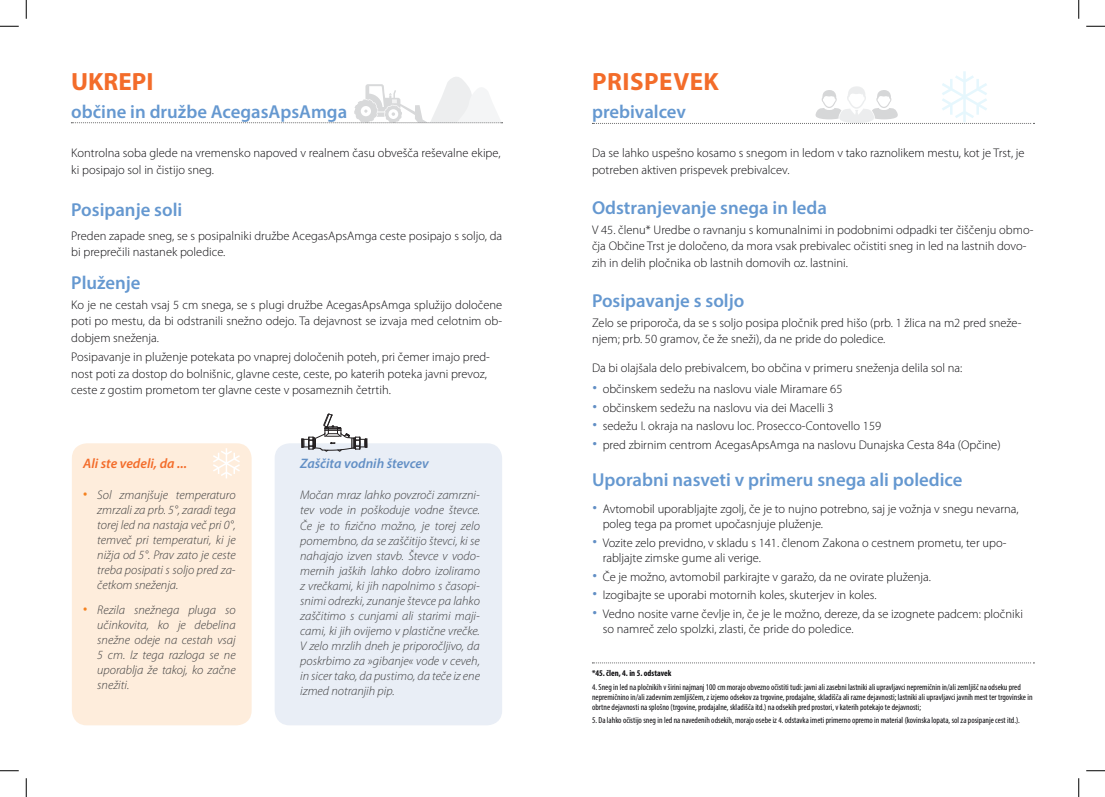
<style>
.page{position:relative;width:1105px;height:797px;background:#fff}
.page>*{position:absolute;margin:0;border:0;box-sizing:border-box;transform-origin:0 0}
.t1{font:700 25px "Myriad Pro";letter-spacing:.02em;color:#f36c2a}
.t2{font:600 18.75px "Myriad Pro";color:#6598d0}
.t3{font:italic 600 13.75px "Myriad Pro";color:#628fc5}
.t4{font:italic 600 13.75px "Myriad Pro";color:#f36c2a}
.t5{font:300 12.5px/16.2px "Myriad Pro";color:#0e0d10}
.t6{font:italic 300 12.5px/15px "Myriad Pro";color:#3e3e3f;text-align:justify}
.t7{font:condensed 8.75px/10px "Myriad Pro";color:#0e0d10}
.t8{font:700 condensed 8.75px "Myriad Pro";color:#0e0d10}
.s1{font-family:"Bradley Hand ITCTT";font-weight:700;font-style:normal;font-size:15px;color:#f58220}
.s2{font-family:"Helvetica Neue";font-weight:700;font-size:15px;color:#628fc5}
</style>
<div class="page">
<svg style="left:592px;top:662px;width:442px;height:1px"></svg>
<div style="left:72px;top:443px;width:180px;height:282px;background:#feeddc;border-radius:15px"></div>
<div style="left:275px;top:443px;width:227px;height:282px;background:#e9eef6;border-radius:15px"></div>
<svg style="left:213px;top:448px;width:27px;height:30px"></svg>
<svg style="left:71px;top:77px;width:431px;height:46px"></svg>
<svg style="left:592px;top:71px;width:442px;height:53px"></svg>
<svg style="left:301px;top:414px;width:67px;height:38px"></svg>
<svg style="left:0;top:25px;width:19px;height:2px"></svg>
<svg style="left:1086px;top:25px;width:19px;height:2px"></svg>
<svg style="left:0;top:770px;width:19px;height:1px"></svg>
<svg style="left:1086px;top:770px;width:19px;height:1px"></svg>
<svg style="left:25px;top:0;width:2px;height:19px"></svg>
<svg style="left:25px;top:778px;width:2px;height:19px"></svg>
<svg style="left:1078px;top:0;width:1px;height:19px"></svg>
<svg style="left:1078px;top:778px;width:1px;height:19px"></svg>
<h1 class="t1" style="left:71px;top:65px;width:84px">UKREPI</h1>
<h2 class="t2" style="left:71px;top:99px;width:277px">občine in družbe AcegasApsAmga</h2>
<p class="t5" style="left:71px;top:145px;width:431px">Kontrolna soba glede na vremensko napoved v realnem času obvešča reševalne ekipe, ki posipajo sol in čistijo sneg.</p>
<h2 class="t2" style="left:71px;top:198px;width:113px">Posipanje soli</h2>
<p class="t5" style="left:71px;top:227px;width:433px">Preden zapade sneg, se s posipalniki družbe AcegasApsAmga ceste posipajo s soljo, da bi preprečili nastanek poledice.</p>
<h2 class="t2" style="left:71px;top:271px;width:71px">Pluženje</h2>
<p class="t5" style="left:71px;top:297px;width:433px;text-align:justify">Ko je ne cestah vsaj 5 cm snega, se s plugi družbe AcegasApsAmga splužijo določene poti po mestu, da bi odstranili snežno odejo. Ta dejavnost se izvaja med celotnim ob&shy;dobjem sneženja.</p>
<p class="t5" style="left:71px;top:349px;width:420px">Posipavanje in pluženje potekata po vnaprej določenih poteh, pri čemer imajo pred&shy;nost poti za dostop do bolnišnic, glavne ceste, ceste, po katerih poteka javni prevoz, ceste z gostim prometom ter glavne ceste v posameznih četrtih.</p>
<p class="t4" style="left:83px;top:454px;width:105px">Ali ste vedeli, da ...</p>
<p class="t6" style="left:97px;top:487px;width:140px;text-indent:-14px"><span class="s1">•</span> Sol zmanjšuje temperaturo zmrzali za prb. 5°, zaradi tega torej led na nastaja več pri 0°, temveč pri temperaturi, ki je nižja od 5°. Prav zato je ceste treba posipati s soljo pred za&shy;četkom sneženja.</p>
<p class="t6" style="left:97px;top:603px;width:140px;text-indent:-14px"><span class="s1">•</span> Rezila snežnega pluga so učinkovita, ko je debelina snežne odeje na cestah vsaj 5 cm. Iz tega razloga se ne uporablja že takoj, ko začne snežiti.</p>
<p class="t3" style="left:300px;top:454px;width:130px">Zaščita vodnih števcev</p>
<p class="t6" style="left:300px;top:488px;width:181px">Močan mraz lahko povzroči zamrzni&shy;tev vode in poškoduje vodne števce.<br>Če je to fizično možno, je torej zelo pomembno, da se zaščitijo števci, ki se nahajajo izven stavb. Števce v vodo&shy;mernih jaških lahko dobro izoliramo z vrečkami, ki jih napolnimo s časopi&shy;snimi odrezki, zunanje števce pa lahko zaščitimo s cunjami ali starimi maji&shy;cami, ki jih ovijemo v plastične vrečke.<br>V zelo mrzlih dneh je priporočljivo, da poskrbimo za »gibanje« vode v ceveh, in sicer tako, da pustimo, da teče iz ene izmed notranjih pip.</p>
<h1 class="t1" style="left:592px;top:65px;width:128px">PRISPEVEK</h1>
<h2 class="t2" style="left:592px;top:99px;width:96px">prebivalcev</h2>
<p class="t5" style="left:592px;top:145px;width:434px">Da se lahko uspešno kosamo s snegom in ledom v tako raznolikem mestu, kot je Trst, je potreben aktiven prispevek prebivalcev.</p>
<h2 class="t2" style="left:592px;top:196px;width:236px">Odstranjevanje snega in leda</h2>
<p class="t5" style="left:592px;top:222px;width:443px">V 45. členu* Uredbe o ravnanju s komunalnimi in podobnimi odpadki ter čiščenju obmo&shy;čja Občine Trst je določeno, da mora vsak prebivalec očistiti sneg in led na lastnih dovo&shy;zih in delih pločnika ob lastnih domovih oz. lastnini.</p>
<h2 class="t2" style="left:592px;top:289px;width:154px">Posipavanje s soljo</h2>
<p class="t5" style="left:592px;top:315px;width:431px">Zelo se priporoča, da se s soljo posipa pločnik pred hišo (prb. 1 žlica na m2 pred sneže&shy;njem; prb. 50 gramov, če že sneži), da ne pride do poledice.</p>
<p class="t5" style="left:592px;top:360px;width:372px">Da bi olajšala delo prebivalcem, bo občina v primeru sneženja delila sol na:</p>
<p class="t5" style="left:592px;top:381px;width:252px"><span class="s2">•</span> občinskem sedežu na naslovu viale Miramare 65</p>
<p class="t5" style="left:592px;top:400px;width:243px"><span class="s2">•</span> občinskem sedežu na naslovu via dei Macelli 3</p>
<p class="t5" style="left:592px;top:418px;width:291px"><span class="s2">•</span> sedežu I. okraja na naslovu loc. Prosecco-Contovello 159</p>
<p class="t5" style="left:592px;top:437px;width:410px"><span class="s2">•</span> pred zbirnim centrom AcegasApsAmga na naslovu Dunajska Cesta 84a (Opčine)</p>
<h2 class="t2" style="left:592px;top:468px;width:372px">Uporabni nasveti v primeru snega ali poledice</h2>
<p class="t5" style="left:603px;top:502px;width:418px;line-height:15px;text-indent:-11px"><span class="s2">•</span> Avtomobil uporabljajte zgolj, če je to nujno potrebno, saj je vožnja v snegu nevarna, poleg tega pa promet upočasnjuje pluženje.</p>
<p class="t5" style="left:603px;top:535px;width:405px;line-height:15px;text-indent:-11px"><span class="s2">•</span> Vozite zelo previdno, v skladu s 141. členom Zakona o cestnem prometu, ter upo&shy;rabljajte zimske gume ali verige.</p>
<p class="t5" style="left:592px;top:568px;width:340px"><span class="s2">•</span> Če je možno, avtomobil parkirajte v garažo, da ne ovirate pluženja.</p>
<p class="t5" style="left:592px;top:587px;width:286px"><span class="s2">•</span> Izogibajte se uporabi motornih koles, skuterjev in koles.</p>
<p class="t5" style="left:603px;top:606px;width:422px;line-height:15px;text-indent:-11px"><span class="s2">•</span> Vedno nosite varne čevlje in, če je le možno, dereze, da se izognete padcem: pločniki so namreč zelo spolzki, zlasti, če pride do poledice.</p>
<p class="t8" style="left:592px;top:667px;width:81px">*45. člen, 4. in 5. odstavek</p>
<p class="t7" style="left:592px;top:681px;width:442px">4. Sneg in led na pločnikih v širini najmanj 100 cm morajo obvezno očistiti tudi: javni ali zasebni lastniki ali upravljavci nepremičnin in/ali zemljišč na odseku pred nepremičnino in/ali zadevnim zemljiščem, z izjemo odsekov za trgovine, prodajalne, skladišča ali razne dejavnosti; lastniki ali upravljavci javnih mest ter trgovinske in obrtne dejavnosti na splošno (trgovine, prodajalne, skladišča itd.) na odsekih pred prostori, v katerih potekajo te dejavnosti;</p>
<p class="t7" style="left:592px;top:715px;width:429px">5. Da lahko očistijo sneg in led na navedenih odsekih, morajo osebe iz 4. odstavka imeti primerno opremo in material (kovinska lopata, sol za posipanje cest itd.).</p>
</div>
